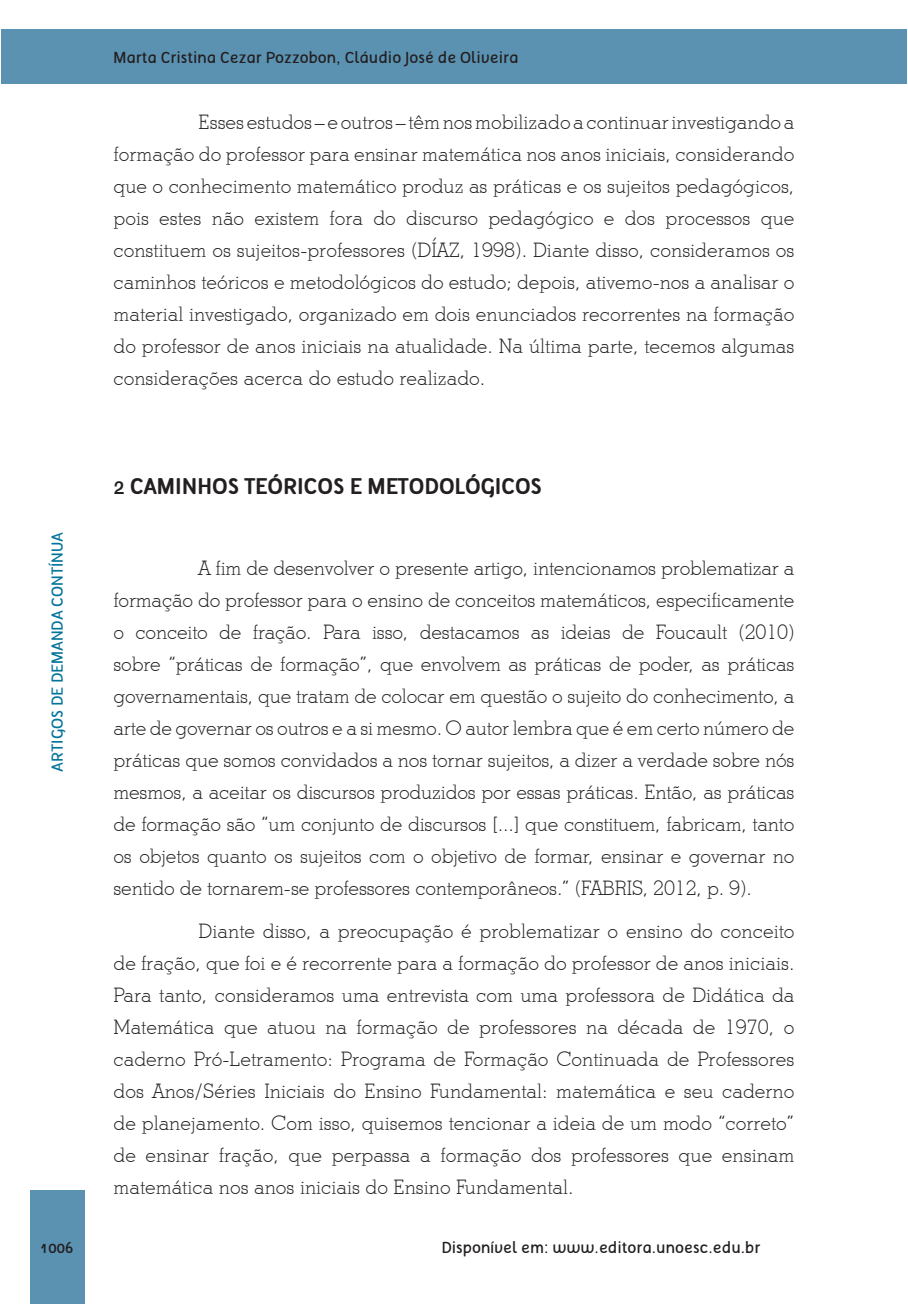
<style>
.page{position:relative;width:908px;height:1304px;background:#fff}
.page>*{position:absolute;margin:0;border:0;box-sizing:border-box;transform-origin:0 0}
.Subtítulo_1{font:700 22px "Tellural";color:#231f20}
.Texto{font:300 20px/32px "Stymie BT";color:#231f20;text-align:justify}
.t1{font:16px "Tellural";color:#231f20}
.t2{font:16px "Tellural";color:#05749b}
.s1{font-weight:400}
</style>
<div class="page">
<div style="left:1px;top:29px;width:905px;height:55px;background:#5b92b2"></div>
<div style="left:30px;top:1191px;width:55px;height:113px;background:#5b92b2"></div>
<p class="t1" style="left:113px;top:48px;width:406px">Marta Cristina Cezar Pozzobon, Cláudio José de Oliveira</p>
<p class="Texto" style="left:113px;top:105px;width:682px;text-indent:85px">Esses estudos – e outros – têm nos mobilizado a continuar investigando a formação do professor para ensinar matemática nos anos iniciais, considerando que o conhecimento matemático produz as práticas e os sujeitos pedagógicos, pois estes não existem fora do discurso pedagógico e dos processos que constituem os sujeitos-professores (DÍAZ, 1998). Diante disso, consideramos os caminhos teóricos e metodológicos do estudo; depois, ativemo-nos a analisar o material investigado, organizado em dois enunciados recorrentes na formação do professor de anos iniciais na atualidade. Na última parte, tecemos algumas considerações acerca do estudo realizado.</p>
<p class="t2" style="left:48px;top:772px;width:241px;rotate:-90deg">ARTIGOS DE DEMANDA CONTÍNUA</p>
<p class="Subtítulo_1" style="left:113px;top:474px;width:430px"><span class="s1">2</span> CAMINHOS TEÓRICOS E METODOLÓGICOS</p>
<p class="Texto" style="left:113px;top:552px;width:682px;text-indent:85px">A fim de desenvolver o presente artigo, intencionamos problematizar a formação do professor para o ensino de conceitos matemáticos, especificamente o conceito de fração. Para isso, destacamos as ideias de Foucault (2010) sobre “práticas de formação”, que envolvem as práticas de poder, as práticas governamentais, que tratam de colocar em questão o sujeito do conhecimento, a arte de governar os outros e a si mesmo. O autor lembra que é em certo número de práticas que somos convidados a nos tornar sujeitos, a dizer a verdade sobre nós mesmos, a aceitar os discursos produzidos por essas práticas. Então, as práticas de formação são “um conjunto de discursos [...] que constituem, fabricam, tanto os objetos quanto os sujeitos com o objetivo de formar, ensinar e governar no sentido de tornarem-se professores contemporâneos.” (FABRIS, 2012, p. 9).</p>
<p class="Texto" style="left:113px;top:915px;width:682px;text-indent:85px">Diante disso, a preocupação é problematizar o ensino do conceito de fração, que foi e é recorrente para a formação do professor de anos iniciais.<br>Para tanto, consideramos uma entrevista com uma professora de Didática da Matemática que atuou na formação de professores na década de 1970, o caderno Pró-Letramento: Programa de Formação Continuada de Professores dos Anos/Séries Iniciais do Ensino Fundamental: matemática e seu caderno de planejamento. Com isso, quisemos tencionar a ideia de um modo “correto” de ensinar fração, que perpassa a formação dos professores que ensinam matemática nos anos iniciais do Ensino Fundamental.</p>
<p class="t1" style="left:40px;top:1239px;width:35px">1006</p>
<p class="t1" style="left:441px;top:1239px;width:320px">Disponível em: www.editora.unoesc.edu.br</p>
</div>
